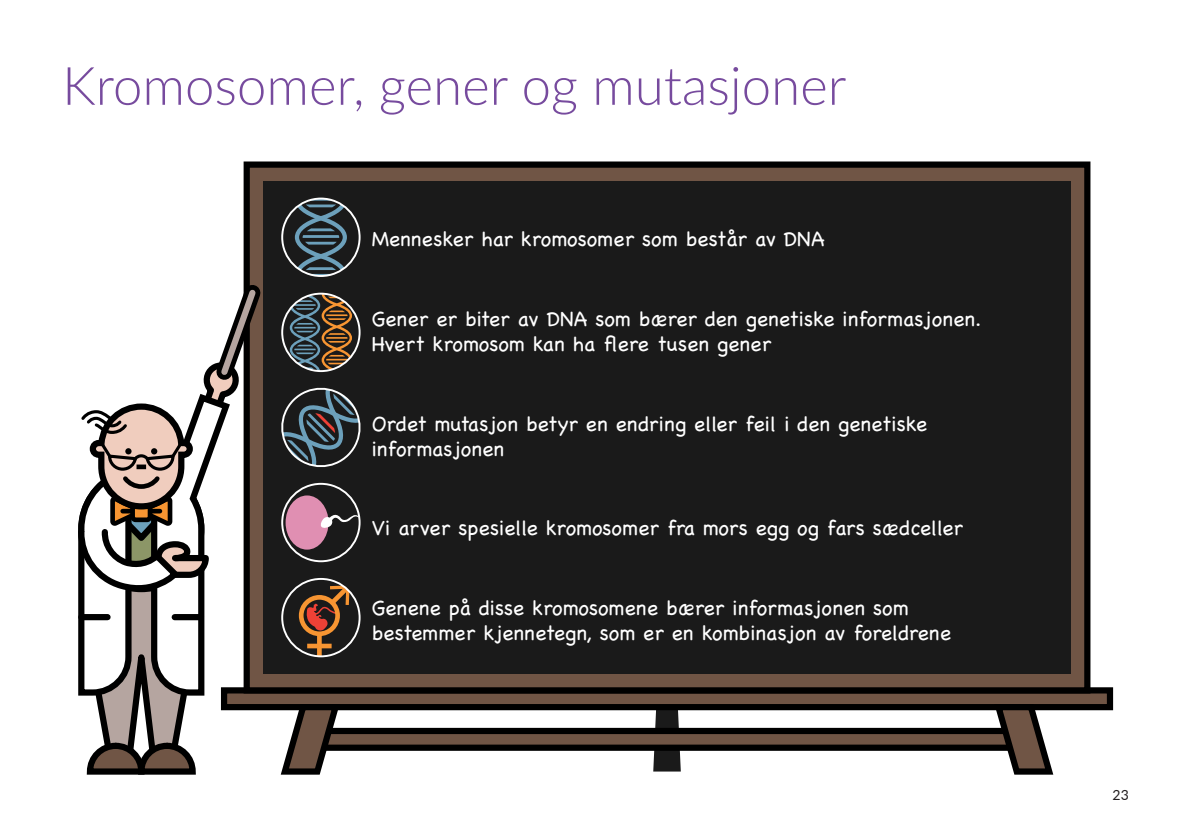
<style>
.page{position:relative;width:1191px;height:840px;background:#fff}
.page>*{position:absolute;margin:0;border:0;box-sizing:border-box;transform-origin:0 0}
.Headers{font:300 52.8px "Lato";color:#774b9e}
.Blackboard_Body{font:300 21px/25.2px "Chalkboard SE";color:#fff}
.t1{font:14px "Lato";color:#231f20}
</style>
<div class="page">
<svg style="left:653px;top:709px;width:28px;height:62px"></svg>
<div style="left:224px;top:690px;width:886px;height:16px;background:#705545"></div>
<div style="left:221px;top:687px;width:892px;height:22px;border:6px solid #000"></div>
<div style="left:247px;top:164px;width:840px;height:526px;background:#705545"></div>
<div style="left:244px;top:161px;width:846px;height:532px;border:6px solid #000"></div>
<div style="left:263px;top:181px;width:807px;height:492px;background:#1a1a1a"></div>
<div style="left:310px;top:730px;width:713px;height:17px;background:#705545"></div>
<div style="left:307px;top:727px;width:720px;height:23px;border:6px solid #000"></div>
<svg style="left:277px;top:702px;width:66px;height:73px"></svg>
<svg style="left:990px;top:702px;width:67px;height:73px"></svg>
<div style="left:286px;top:496px;width:41px;height:52px;background:#e08fb2;border-radius:50%"></div>
<div style="left:285px;top:495px;width:43px;height:54px;border:2px solid #e08fb2;border-radius:50%"></div>
<svg style="left:320px;top:514px;width:37px;height:14px"></svg>
<div style="left:281px;top:482px;width:79px;height:80px;border:2px solid #fff;border-radius:50%"></div>
<svg style="left:290px;top:295px;width:62px;height:76px"></svg>
<div style="left:281px;top:292px;width:79px;height:80px;border:2px solid #fff;border-radius:50%"></div>
<svg style="left:295px;top:199px;width:52px;height:77px"></svg>
<div style="left:281px;top:197px;width:79px;height:80px;border:2px solid #fff;border-radius:50%"></div>
<svg style="left:281px;top:387px;width:80px;height:80px"></svg>
<div style="left:299px;top:594px;width:41px;height:41px;border:5px solid #f79532;border-radius:50%"></div>
<div style="left:317px;top:633px;width:5px;height:23px;background:#f79532"></div>
<div style="left:307px;top:643px;width:24px;height:5px;background:#f79532"></div>
<div style="left:281px;top:577px;width:79px;height:80px;border:2px solid #fff;border-radius:50%"></div>
<svg style="left:305px;top:581px;width:49px;height:50px"></svg>
<svg style="left:78px;top:283px;width:184px;height:492px"></svg>
<div style="left:175px;top:613px;width:26px;height:7px;background:#000"></div>
<div style="left:81px;top:613px;width:27px;height:7px;background:#000"></div>
<p class="Headers" style="left:62px;top:49px;width:785px">Kromosomer, gener og mutasjoner</p>
<p class="Blackboard_Body" style="left:372px;top:225px;width:454px">Mennesker har kromosomer som består av DNA</p>
<p class="Blackboard_Body" style="left:372px;top:304px;width:611px">Gener er biter av DNA som bærer den genetiske informasjonen.<br>Hvert kromosom kan ha flere tusen gener</p>
<p class="Blackboard_Body" style="left:372px;top:409px;width:557px">Ordet mutasjon betyr en endring eller feil i den genetiske informasjonen</p>
<p class="Blackboard_Body" style="left:372px;top:514px;width:593px">Vi arver spesielle kromosomer fra mors egg og fars sædceller</p>
<p class="Blackboard_Body" style="left:372px;top:593px;width:581px">Genene på disse kromosomene bærer informasjonen som bestemmer kjennetegn, som er en kombinasjon av foreldrene</p>
<p class="t1" style="left:1112px;top:784px;width:18px">23</p>
</div>
